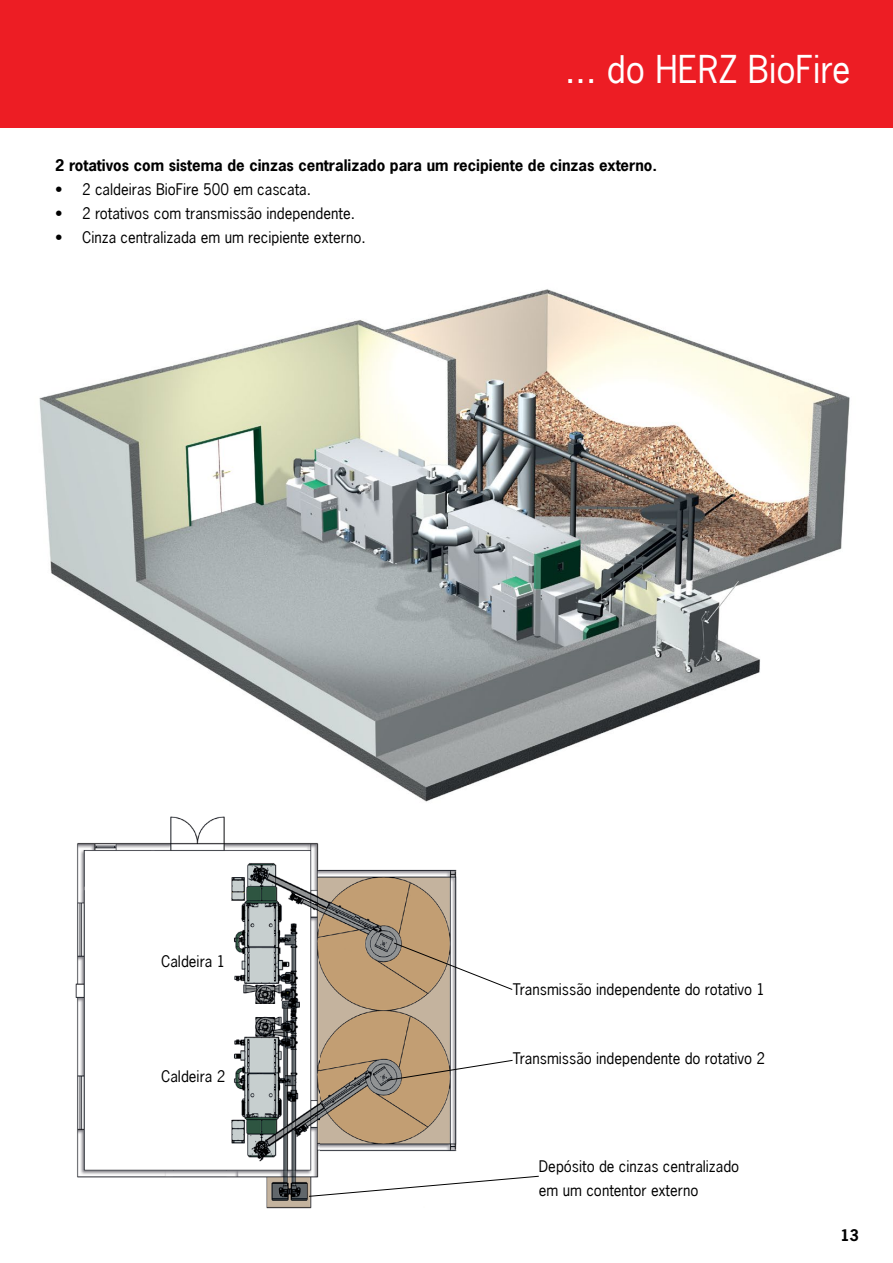
<style>
.page{position:relative;width:893px;height:1263px;background:#fff}
.page>*{position:absolute;margin:0;border:0;box-sizing:border-box;transform-origin:0 0}
.t1{font:36px "News Gothic LT";color:#fff}
.t2{font:15px/24px "News Gothic LT";color:#000}
.t3{font:700 15px "News Gothic LT";color:#000}
</style>
<div class="page">
<div style="left:0;top:0;width:893px;height:128px;background:#ed1d24"></div>
<img style="left:75px;top:816px;width:382px;height:393px">
<svg style="left:394px;top:942px;width:119px;height:57px"></svg>
<svg style="left:387px;top:1050px;width:126px;height:31px"></svg>
<svg style="left:308px;top:1158px;width:231px;height:39px"></svg>
<svg style="left:160px;top:954px;width:64px;height:15px"></svg>
<svg style="left:160px;top:1068px;width:66px;height:16px"></svg>
<img style="left:39px;top:289px;width:811px;height:513px">
<h1 class="t1" style="left:565px;top:47px;width:287px">... do HERZ BioFire</h1>
<p class="t3" style="left:55px;top:156px;width:604px">2 rotativos com sistema de cinzas centralizado para um recipiente de cinzas externo.</p>
<p class="t2" style="left:55px;top:177px;width:257px">• 2 caldeiras BioFire 500 em cascata.</p>
<p class="t2" style="left:55px;top:201px;width:302px">• 2 rotativos com transmissão independente.</p>
<p class="t2" style="left:55px;top:225px;width:312px">• Cinza centralizada em um recipiente externo.</p>
<p class="t2" style="left:161px;top:949px;width:66px">Caldeira 1</p>
<p class="t2" style="left:161px;top:1064px;width:66px">Caldeira 2</p>
<p class="t2" style="left:513px;top:977px;width:254px">Transmissão independente do rotativo 1</p>
<p class="t2" style="left:513px;top:1046px;width:254px">Transmissão independente do rotativo 2</p>
<p class="t2" style="left:539px;top:1154px;width:202px">Depósito de cinzas centralizado em um contentor externo</p>
<p class="t3" style="left:841px;top:1225px;width:20px">13</p>
</div>
